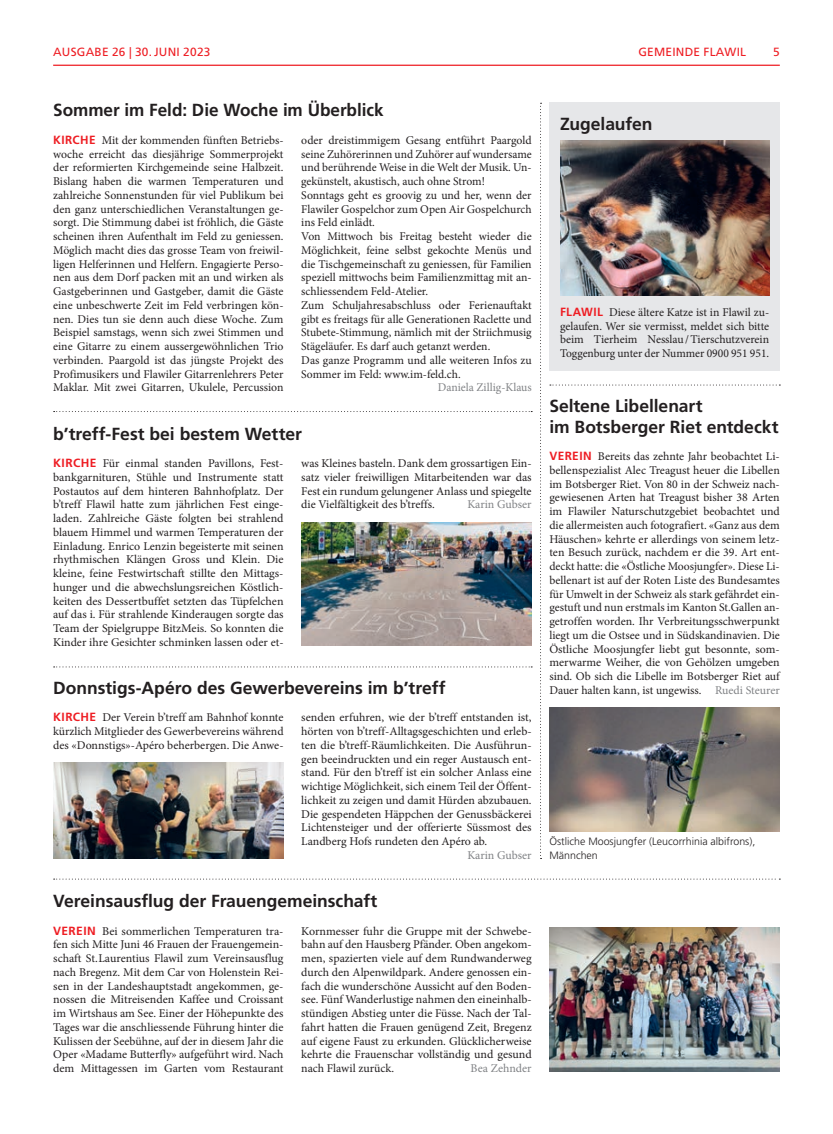
<style>
.page{position:relative;width:833px;height:1134px;background:#fff}
.page>*{position:absolute;margin:0;border:0;box-sizing:border-box;transform-origin:0 0}
.t1{font:700 17.5px/21.2px "Frutiger LT Std";color:#231f20}
.t2{font:11.88px/13.8px "Minion Pro";color:#231f20;text-align:justify}
.t3{font:11.88px "Minion Pro";color:#808285}
.t4{font:11.88px "Frutiger LT Std";letter-spacing:.02em;color:#ee1d23}
.t5{font:300 10.62px/13.8px "Frutiger LT Std";color:#231f20}
.s1{font-family:"Frutiger LT Std";font-weight:700;color:#ee1d23}
.s2{color:#808285}
</style>
<div class="page">
<hr style="left:53px;top:65px;width:727px;height:1px;background:#ee1d23">
<svg style="left:540px;top:103px;width:1px;height:756px"></svg>
<svg style="left:550px;top:384px;width:230px;height:1px"></svg>
<svg style="left:54px;top:411px;width:478px;height:1px"></svg>
<svg style="left:54px;top:666px;width:478px;height:1px"></svg>
<svg style="left:54px;top:878px;width:726px;height:1px"></svg>
<div style="left:549px;top:103px;width:231px;height:268px;background:#e6e7e9"></div>
<img style="left:549px;top:708px;width:231px;height:123px">
<img style="left:560px;top:141px;width:210px;height:154px">
<img style="left:301px;top:522px;width:230px;height:124px">
<img style="left:53px;top:763px;width:230px;height:96px">
<img style="left:549px;top:928px;width:231px;height:144px">
<p class="t4" style="left:53px;top:45px;width:18px">AUSGABE</p>
<p class="t4" style="left:112px;top:45px;width:55px">26 | 30.JUNI</p>
<p class="t4" style="left:183px;top:45px;width:29px">2023</p>
<p class="t4" style="left:638px;top:45px;width:109px">GEMEINDE FLAWIL</p>
<p class="t4" style="left:773px;top:45px;width:8px">5</p>
<h1 class="t1" style="left:53px;top:100px;width:332px">Sommer im Feld: Die Woche im Überblick</h1>
<p class="t2" style="left:53px;top:133px;width:232px"><span class="s1">KIRCHE</span> Mit der kommenden fünften Betriebs&shy;woche erreicht das diesjährige Sommerprojekt der reformierten Kirchgemeinde seine Halbzeit.<br>Bislang haben die warmen Temperaturen und zahlreiche Sonnenstunden für viel Publikum bei den ganz unterschiedlichen Veranstaltungen ge&shy;sorgt. Die Stimmung dabei ist fröhlich, die Gäste scheinen ihren Aufenthalt im Feld zu geniessen.<br>Möglich macht dies das grosse Team von freiwil&shy;ligen Helferinnen und Helfern. Engagierte Perso&shy;nen aus dem Dorf packen mit an und wirken als Gastgeberinnen und Gastgeber, damit die Gäste eine unbeschwerte Zeit im Feld verbringen kön&shy;nen. Dies tun sie denn auch diese Woche. Zum Beispiel samstags, wenn sich zwei Stimmen und eine Gitarre zu einem aussergewöhnlichen Trio verbinden. Paargold ist das jüngste Projekt des Profimusikers und Flawiler Gitarrenlehrers Peter Maklar. Mit zwei Gitarren, Ukulele, Percussion</p>
<p class="t2" style="left:301px;top:133px;width:232px;text-align:left">oder dreistimmigem Gesang entführt Paargold seine Zuhörerinnen und Zuhörer auf wundersame und berührende Weise in die Welt der Musik. Un&shy;gekünstelt, akustisch, auch ohne Strom!<br>Sonntags geht es groovig zu und her, wenn der Flawiler Gospelchor zum Open Air Gospelchurch ins Feld einlädt.<br>Von Mittwoch bis Freitag besteht wieder die Möglichkeit, feine selbst gekochte Menüs und die Tischgemeinschaft zu geniessen, für Familien speziell mittwochs beim Familienzmittag mit an&shy;schliessendem Feld-Atelier.<br>Zum Schuljahresabschluss oder Ferienauftakt gibt es freitags für alle Generationen Raclette und Stubete-Stimmung, nämlich mit der Striichmusig Stägeläufer. Es darf auch getanzt werden.<br>Das ganze Programm und alle weiteren Infos zu Sommer im Feld: www.im-feld.ch.</p>
<p class="t3" style="left:438px;top:380px;width:95px">Daniela Zillig-Klaus</p>
<h1 class="t1" style="left:53px;top:423px;width:250px">b’treff-Fest bei bestem Wetter</h1>
<p class="t2" style="left:53px;top:456px;width:232px"><span class="s1">KIRCHE</span> Für einmal standen Pavillons, Fest&shy;bankgarnituren, Stühle und Instrumente statt Postautos auf dem hinteren Bahnhofplatz. Der b’treff Flawil hatte zum jährlichen Fest einge&shy;laden. Zahlreiche Gäste folgten bei strahlend blauem Himmel und warmen Temperaturen der Einladung. Enrico Lenzin begeisterte mit seinen rhythmischen Klängen Gross und Klein. Die kleine, feine Festwirtschaft stillte den Mittags&shy;hunger und die abwechslungsreichen Köstlich&shy;keiten des Dessertbuffet setzten das Tüpfelchen auf das i. Für strahlende Kinderaugen sorgte das Team der Spielgruppe BitzMeis. So konnten die Kinder ihre Gesichter schminken lassen oder et-</p>
<p class="t2" style="left:301px;top:456px;width:232px">was Kleines basteln. Dank dem grossartigen Ein&shy;satz vieler freiwilligen Mitarbeitenden war das Fest ein rundum gelungener Anlass und spiegelte die Vielfältigkeit des b’treffs.</p>
<p class="t3" style="left:467px;top:497px;width:66px">Karin Gubser</p>
<h1 class="t1" style="left:53px;top:677px;width:394px">Donnstigs-Apéro des Gewerbevereins im b’treff</h1>
<p class="t2" style="left:53px;top:711px;width:232px"><span class="s1">KIRCHE</span> Der Verein b’treff am Bahnhof konnte kürzlich Mitglieder des Gewerbevereins während des «Donnstigs»-Apéro beherbergen. Die Anwe-</p>
<p class="t2" style="left:301px;top:711px;width:232px">senden erfuhren, wie der b’treff entstanden ist, hörten von b’treff-Alltagsgeschichten und erleb&shy;ten die b’treff-Räumlichkeiten. Die Ausführun&shy;gen beeindruckten und ein reger Austausch ent&shy;stand. Für den b’treff ist ein solcher Anlass eine wichtige Möglichkeit, sich einem Teil der Öffent&shy;lichkeit zu zeigen und damit Hürden abzubauen.<br>Die gespendeten Häppchen der Genussbäckerei Lichtensteiger und der offerierte Süssmost des Landberg Hofs rundeten den Apéro ab.</p>
<p class="t3" style="left:467px;top:847px;width:66px">Karin Gubser</p>
<h1 class="t1" style="left:53px;top:890px;width:326px">Vereinsausflug der Frauengemeinschaft</h1>
<p class="t2" style="left:53px;top:924px;width:232px"><span class="s1">VEREIN</span> Bei sommerlichen Temperaturen tra&shy;fen sich Mitte Juni 46 Frauen der Frauengemein&shy;schaft St.Laurentius Flawil zum Vereinsausflug nach Bregenz. Mit dem Car von Holenstein Rei&shy;sen in der Landeshauptstadt angekommen, ge&shy;nossen die Mitreisenden Kaffee und Croissant im Wirtshaus am See. Einer der Höhepunkte des Tages war die anschliessende Führung hinter die Kulissen der Seebühne, auf der in diesem Jahr die Oper «Madame Butterfly» aufgeführt wird. Nach dem Mittagessen im Garten vom Restaurant</p>
<p class="t2" style="left:301px;top:924px;width:232px">Kornmesser fuhr die Gruppe mit der Schwebe&shy;bahn auf den Hausberg Pfänder. Oben angekom&shy;men, spazierten viele auf dem Rundwanderweg durch den Alpenwildpark. Andere genossen ein&shy;fach die wunderschöne Aussicht auf den Boden&shy;see. Fünf Wanderlustige nahmen den eineinhalb&shy;stündigen Abstieg unter die Füsse. Nach der Tal&shy;fahrt hatten die Frauen genügend Zeit, Bregenz auf eigene Faust zu erkunden. Glücklicherweise kehrte die Frauenschar vollständig und gesund nach Flawil zurück.</p>
<p class="t3" style="left:470px;top:1060px;width:63px">Bea Zehnder</p>
<h1 class="t1" style="left:560px;top:114px;width:94px">Zugelaufen</h1>
<p class="t2" style="left:560px;top:305px;width:211px"><span class="s1">FLAWIL</span> Diese ältere Katze ist in Flawil zu&shy;gelaufen. Wer sie vermisst, meldet sich bitte beim Tierheim Nesslau/Tierschutzverein Toggenburg unter der Nummer 0900 951 951.</p>
<h1 class="t1" style="left:549px;top:395px;width:231px">Seltene Libellenart<br>im Botsberger Riet entdeckt</h1>
<p class="t2" style="left:549px;top:450px;width:232px"><span class="s1">VEREIN</span> Bereits das zehnte Jahr beobachtet Li&shy;bellenspezialist Alec Treagust heuer die Libellen im Botsberger Riet. Von 80 in der Schweiz nach&shy;gewiesenen Arten hat Treagust bisher 38 Arten im Flawiler Naturschutzgebiet beobachtet und die allermeisten auch fotografiert. «Ganz aus dem Häuschen» kehrte er allerdings von seinem letz&shy;ten Besuch zurück, nachdem er die 39. Art ent&shy;deckt hatte: die «Östliche Moosjungfer». Diese Li&shy;bellenart ist auf der Roten Liste des Bundesamtes für Umwelt in der Schweiz als stark gefährdet ein&shy;gestuft und nun erstmals im Kanton St.Gallen an&shy;getroffen worden. Ihr Verbreitungsschwerpunkt liegt um die Ostsee und in Südskandinavien. Die Östliche Moosjungfer liebt gut besonnte, som&shy;merwarme Weiher, die von Gehölzen umgeben sind. Ob sich die Libelle im Botsberger Riet auf Dauer halten kann, ist ungewiss. <span class="s2">Ruedi Steurer</span></p>
<p class="t5" style="left:549px;top:835px;width:207px">Östliche Moosjungfer (Leucorrhinia albifrons),<br>Männchen</p>
</div>
